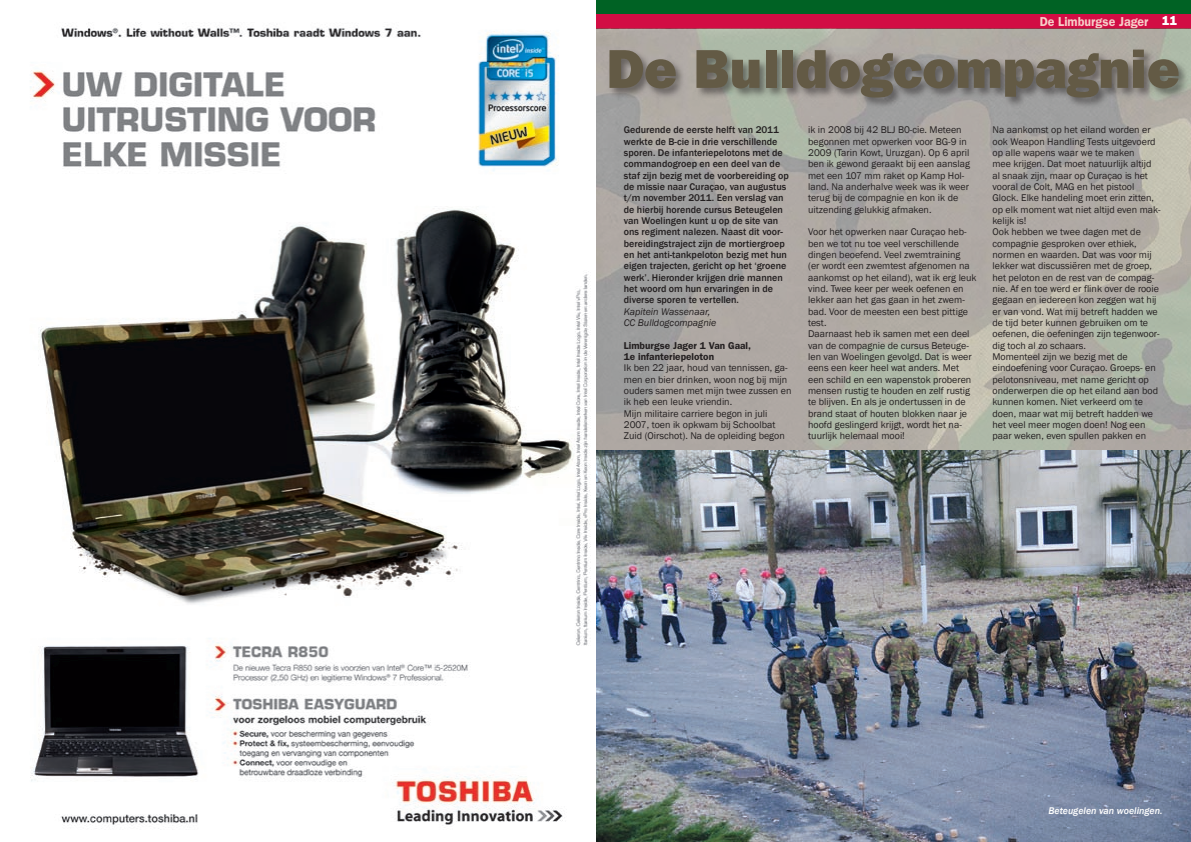
<style>
.page{position:relative;width:1191px;height:842px;background:#fff}
.page>*{position:absolute;margin:0;border:0;box-sizing:border-box;transform-origin:0 0}
.t1{font:800 55px "Franklin Gothic";color:#635a45}
.t2{font:600 13px "Franklin Gothic";color:#f6cfc9;scale:.95 1}
.t3{font:10px/11.3px "Franklin Gothic";color:#231f20}
.t4{font:500 10px/11.3px "Franklin Gothic";color:#231f20}
.t5{font:600 10px/11.3px "Franklin Gothic";color:#231f20}
.t6{font:italic 10px/11.3px "Franklin Gothic";color:#231f20}
.t7{font:italic 500 10px "Franklin Gothic";color:#fff}
.s1{font-weight:800;color:#fff}
</style>
<div class="page">
<div style="left:595px;top:0;width:596px;height:17px;background:#006224"></div>
<div style="left:596px;top:14px;width:595px;height:14px;background:#d20d44"></div>
<img style="left:596px;top:28px;width:595px;height:423px">
<div style="left:606px;top:46px;width:584px;height:63px;background:#231f20;opacity:.5"></div>
<img style="left:596px;top:451px;width:595px;height:391px">
<img style="left:30px;top:27px;width:561px;height:799px">
<h2 class="t2" style="left:1039px;top:13px;width:138px">De Limburgse Jager <span class="s1">11</span></h2>
<h1 class="t1" style="left:606px;top:37px;width:575px">De Bulldogcompagnie</h1>
<p class="t3" style="left:808px;top:124px;width:163px">ik in 2008 bij 42 BLJ B0-cie. Meteen begonnen met opwerken voor BG-9 in 2009 (Tarin Kowt, Uruzgan). Op 6 april ben ik gewond geraakt bij een aanslag met een 107 mm raket op Kamp Hol&shy;land. Na anderhalve week was ik weer terug bij de compagnie en kon ik de uitzending gelukkig afmaken.</p>
<p class="t3" style="left:808px;top:227px;width:170px">Voor het opwerken naar Curaçao heb&shy;ben we tot nu toe veel verschillende dingen beoefend. Veel zwemtraining<br>(er wordt een zwemtest afgenomen na aankomst op het eiland), wat ik erg leuk vind. Twee keer per week oefenen en lekker aan het gas gaan in het zwem&shy;bad. Voor de meesten een best pittige test.<br>Daarnaast heb ik samen met een deel van de compagnie de cursus Beteuge&shy;len van Woelingen gevolgd. Dat is weer eens een keer heel wat anders. Met een schild en een wapenstok proberen mensen rustig te houden en zelf rustig te blijven. En als je ondertussen in de brand staat of houten blokken naar je hoofd geslingerd krijgt, wordt het na&shy;tuurlijk helemaal mooi!</p>
<p class="t4" style="left:624px;top:124px;width:166px">Gedurende de eerste helft van 2011 werkte de B-cie in drie verschillende sporen. De infanteriepelotons met de commandogroep en een deel van de staf zijn bezig met de voorbereiding op de missie naar Curaçao, van augustus t/m november 2011. Een verslag van de hierbij horende cursus Beteugelen van Woelingen kunt u op de site van ons regiment nalezen. Naast dit voor&shy;bereidingstraject zijn de mortiergroep en het anti-tankpeloton bezig met hun eigen trajecten, gericht op het ‘groene werk’. Hieronder krijgen drie mannen het woord om hun ervaringen in de diverse sporen te vertellen.</p>
<p class="t6" style="left:624px;top:306px;width:94px">Kapitein Wassenaar,<br>CC Bulldogcompagnie</p>
<p class="t5" style="left:624px;top:339px;width:129px">Limburgse Jager 1 Van Gaal,<br>1e infanteriepeloton</p>
<p class="t3" style="left:624px;top:363px;width:169px">Ik ben 22 jaar, houd van tennissen, ga&shy;men en bier drinken, woon nog bij mijn ouders samen met mijn twee zussen en ik heb een leuke vriendin.<br>Mijn militaire carriere begon in juli 2007, toen ik opkwam bij Schoolbat Zuid (Oirschot). Na de opleiding begon</p>
<p class="t3" style="left:992px;top:124px;width:169px">Na aankomst op het eiland worden er ook Weapon Handling Tests uitgevoerd op alle wapens waar we te maken<br>mee krijgen. Dat moet natuurlijk altijd al snaak zijn, maar op Curaçao is het vooral de Colt, MAG en het pistool Glock. Elke handeling moet erin zitten, op elk moment wat niet altijd even mak&shy;kelijk is!<br>Ook hebben we twee dagen met de compagnie gesproken over ethiek, normen en waarden. Dat was voor mij lekker wat discussiëren met de groep, het peloton en de rest van de compag&shy;nie. Af en toe werd er flink over de rooie gegaan en iedereen kon zeggen wat hij er van vond. Wat mij betreft hadden we de tijd beter kunnen gebruiken om te oefenen, die oefeningen zijn tegenwoor&shy;dig toch al zo schaars.<br>Momenteel zijn we bezig met de eindoefening voor Curaçao. Groeps- en pelotonsniveau, met name gericht op onderwerpen die op het eiland aan bod kunnen komen. Niet verkeerd om te doen, maar wat mij betreft hadden we het veel meer mogen doen! Nog een paar weken, even spullen pakken en</p>
<p class="t7" style="left:1048px;top:804px;width:116px">Beteugelen van woelingen.</p>
</div>
